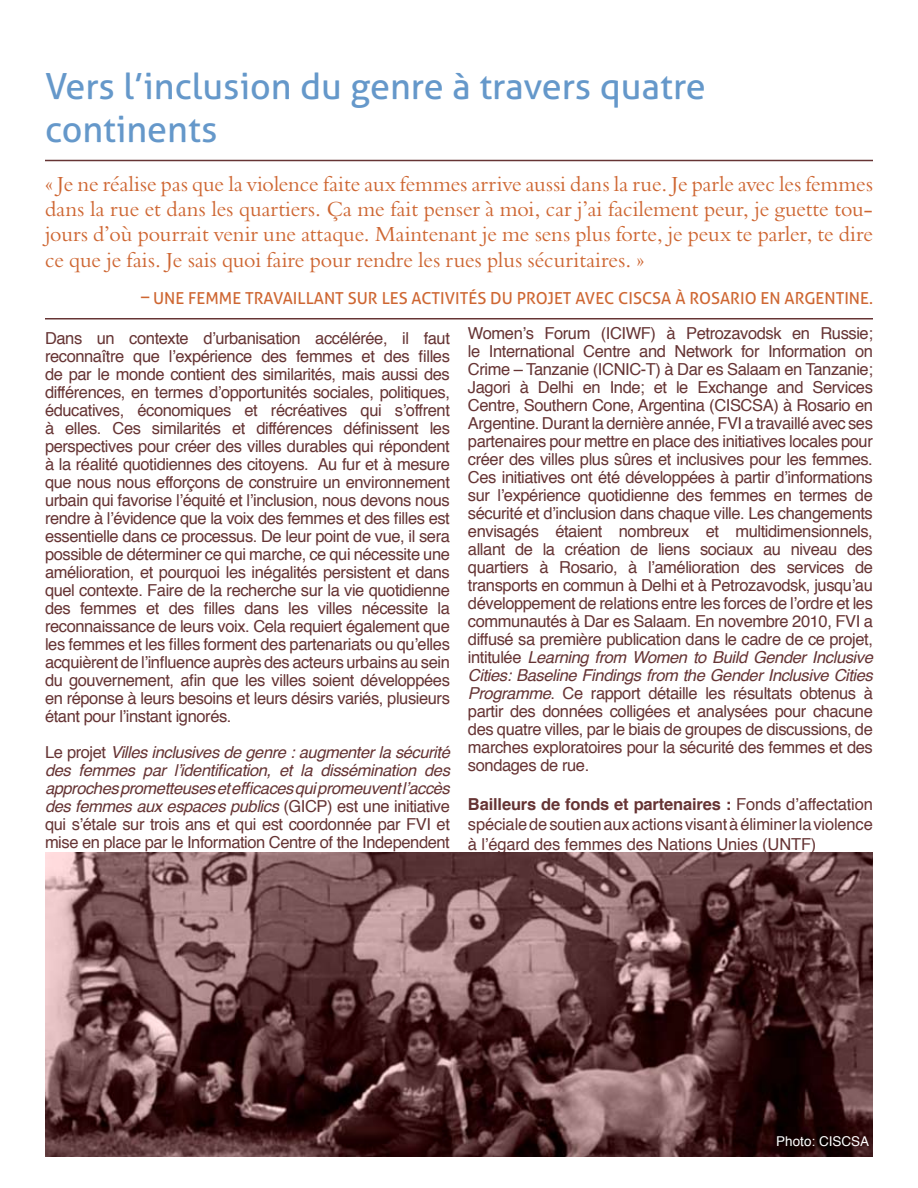
<style>
.page{position:relative;width:918px;height:1188px;background:#fff}
.page>*{position:absolute;margin:0;border:0;box-sizing:border-box;transform-origin:0 0}
.t1{font:36px/43.2px "Aller";color:#6598ca}
.t2{font:21px/25.2px "Bergamo Std";color:#ce6632;text-align:justify}
.t3{font:16.5px/18px "Helvetica";letter-spacing:-.025em;color:#663434;text-align:justify}
.t4{font:italic 16.5px/18px "Helvetica";letter-spacing:-.025em;color:#663434;text-align:justify}
.t5{font:16.5px "Aller";color:#ce6632}
.t6{font:13.5px "Helvetica";color:#fff}
.s1{font-style:normal}
.s2{font-style:italic}
.s3{font-weight:700}
</style>
<div class="page">
<hr style="left:45px;top:160px;width:828px;height:1px;background:#663434">
<hr style="left:45px;top:318px;width:828px;height:2px;background:#663434">
<img style="left:45px;top:852px;width:828px;height:304px">
<h1 class="t1" style="left:45px;top:64px;width:662px">VERS L’INCLUSION DU GENRE À TRAVERS QUATRE<br>CONTINENTS</h1>
<p class="t2" style="left:45px;top:171px;width:830px">« Je ne réalise pas que la violence faite aux femmes arrive aussi dans la rue. Je parle avec les femmes dans la rue et dans les quartiers. Ça me fait penser à moi, car j’ai facilement peur, je guette tou&shy;jours d’où pourrait venir une attaque. Maintenant je me sens plus forte, je peux te parler, te dire ce que je fais. Je sais quoi faire pour rendre les rues plus sécuritaires. »</p>
<p class="t5" style="left:141px;top:288px;width:329px">– UNE FEMME TRAVAILLANT SU R LES ACTIVITÉS</p>
<p class="t5" style="left:490px;top:288px;width:56px">DU PROJET</p>
<p class="t5" style="left:576px;top:288px;width:20px">AVEC</p>
<p class="t5" style="left:618px;top:288px;width:82px">CI SCSA À ROS</p>
<p class="t5" style="left:720px;top:288px;width:154px">ARIO EN ARGENTINE.</p>
<p class="t3" style="left:45px;top:329px;width:406px">Dans un contexte d’urbanisation accélérée, il faut reconnaître que l’expérience des femmes et des filles de par le monde contient des similarités, mais aussi des différences, en termes d’opportunités sociales, politiques, éducatives, économiques et récréatives qui s’offrent à elles. Ces similarités et différences définissent les perspectives pour créer des villes durables qui répondent à la réalité quotidiennes des citoyens. Au fur et à mesure que nous nous efforçons de construire un environnement urbain qui favorise l’équité et l’inclusion, nous devons nous rendre à l’évidence que la voix des femmes et des filles est essentielle dans ce processus. De leur point de vue, il sera possible de déterminer ce qui marche, ce qui nécessite une amélioration, et pourquoi les inégalités persistent et dans quel contexte. Faire de la recherche sur la vie quotidienne des femmes et des filles dans les villes nécessite la reconnaissance de leurs voix. Cela requiert également que les femmes et les filles forment des partenariats ou qu’elles acquièrent de l’influence auprès des acteurs urbains au sein du gouvernement, afin que les villes soient développées en réponse à leurs besoins et leurs désirs variés, plusieurs étant pour l’instant ignorés.</p>
<p class="t4" style="left:45px;top:743px;width:406px"><span class="s1">Le projet</span> Villes inclusives de genre : augmenter la sécurité des femmes par l’identification, et la dissémination des approches prometteuses et efficaces qui promeuvent l’accès des femmes aux espaces publics <span class="s1">(GICP) est une initiative qui s’étale sur trois ans et qui est coordonnée par FVI et mise en place par le Information Centre of the Independent</span></p>
<p class="t3" style="left:468px;top:324px;width:407px">Women’s Forum (ICIWF) à Petrozavodsk en Russie; le International Centre and Network for Information on Crime – Tanzanie (ICNIC-T) à Dar es Salaam en Tanzanie; Jagori à Delhi en Inde; et le Exchange and Services Centre, Southern Cone, Argentina (CISCSA) à Rosario en Argentine. Durant la dernière année, FVI a travaillé avec ses partenaires pour mettre en place des initiatives locales pour créer des villes plus sûres et inclusives pour les femmes.<br>Ces initiatives ont été développées à partir d’informations sur l’expérience quotidienne des femmes en termes de sécurité et d’inclusion dans chaque ville. Les changements envisagés étaient nombreux et multidimensionnels, allant de la création de liens sociaux au niveau des quartiers à Rosario, à l’amélioration des services de transports en commun à Delhi et à Petrozavodsk, jusqu’au développement de relations entre les forces de l’ordre et les communautés à Dar es Salaam. En novembre 2010, FVI a diffusé sa première publication dans le cadre de ce projet, intitulée <span class="s2">Learning from Women to Build Gender Inclusive Cities: Baseline Findings from the Gender Inclusive Cities Programme</span>. Ce rapport détaille les résultats obtenus à partir des données colligées et analysées pour chacune des quatre villes, par le biais de groupes de discussions, de marches exploratoires pour la sécurité des femmes et des sondages de rue.</p>
<p class="t3" style="left:468px;top:795px;width:406px;line-height:19.8px"><span class="s3">Bailleurs de fonds et partenaires :</span> Fonds d’affectation spéciale de soutien aux actions visant à éliminer la violence à l’égard des femmes des Nations Unies (UNTF)</p>
<p class="t6" style="left:776px;top:1131px;width:95px">Photo: CISCSA</p>
</div>
